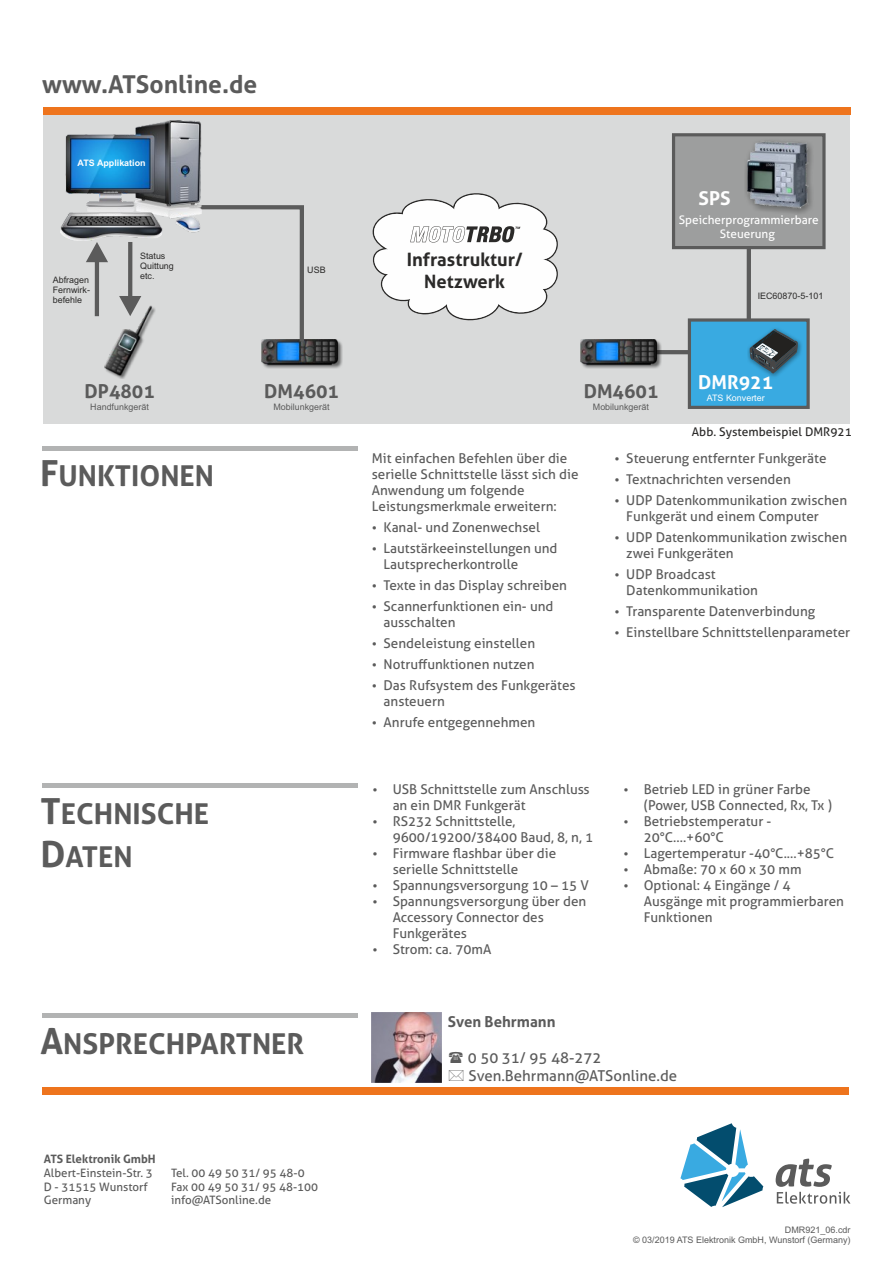
<style>
.page{position:relative;width:893px;height:1263px;background:#fff}
.page>*{position:absolute;margin:0;border:0;box-sizing:border-box;transform-origin:0 0}
.t1{font:700 28.8px/42.6px "Aller";color:#5b5b5b}
.t2{font:700 24.6px "Aller";color:#5b5b5b}
.t3{font:700 19.05px "Aller";color:#5b5b5b}
.t4{font:700 19.05px "Aller";color:#fefefe}
.t5{font:700 18.45px/21.8px "Aller";color:#2b2a29;text-align:center}
.t6{font:15px/17.7px "Aller";color:#5b5b5b}
.t7{font:700 15px "Aller";color:#5b5b5b}
.t8{font:13.5px/16px "Aller";color:#5b5b5b}
.t9{font:12px "Aller";color:#2b2a29}
.t10{font:11.85px/14px "Aller";color:#fefefe;text-align:center}
.t11{font:11.55px/13.8px "Aller";color:#5b5b5b}
.t12{font:700 11.55px "Aller";color:#5b5b5b}
.t13{font:9px/10.1px "Arial";color:#5b5b5b;text-align:right}
.t14{font:9px/10.1px "Arial";color:#2b2a29;text-align:justify}
.t15{font:700 9px "Arial";color:#fefefe}
.t16{font:9px "Arial";color:#fefefe}
.s1{font-size:36px}
</style>
<div class="page">
<div style="left:43px;top:114px;width:807px;height:309px;background:#d9dada"></div>
<hr style="left:629px;top:350px;width:113px;height:4px;background:#5b5b5b">
<hr style="left:747px;top:205px;width:4px;height:139px;background:#5b5b5b">
<svg style="left:680px;top:1123px;width:83px;height:84px"></svg>
<svg style="left:776px;top:1158px;width:74px;height:46px"></svg>
<hr style="left:42px;top:784px;width:316px;height:4px;background:#b2b3b3">
<hr style="left:42px;top:1013px;width:316px;height:4px;background:#b2b3b3">
<div style="left:42px;top:1087px;width:807px;height:8px;background:#ee741d"></div>
<div style="left:43px;top:107px;width:808px;height:8px;background:#ee741d"></div>
<img style="left:372px;top:1013px;width:70px;height:70px">
<div style="left:42px;top:446px;width:316px;height:5px;background:#b2b3b3"></div>
<img style="left:95px;top:305px;width:61px;height:73px">
<img style="left:261px;top:340px;width:81px;height:28px">
<img style="left:581px;top:340px;width:81px;height:28px">
<svg style="left:672px;top:133px;width:154px;height:118px;background:#959696"></svg>
<svg style="left:119px;top:242px;width:22px;height:74px"></svg>
<svg style="left:86px;top:242px;width:22px;height:74px"></svg>
<svg style="left:202px;top:205px;width:104px;height:141px"></svg>
<img style="left:60px;top:120px;width:142px;height:121px">
<svg style="left:372px;top:193px;width:186px;height:128px"></svg>
<img style="left:744px;top:138px;width:71px;height:78px">
<img style="left:747px;top:140px;width:62px;height:69px">
<svg style="left:686px;top:317px;width:124px;height:92px;background:#4295be"></svg>
<h2 class="t2" style="left:42px;top:75px;width:217px">www.ATSonline.de</h2>
<p class="t15" style="left:78px;top:159px;width:69px">ATS Applikation</p>
<p class="t14" style="left:53px;top:276px;width:39px">Abfragen Fernwirk&shy;befehle</p>
<p class="t14" style="left:140px;top:251px;width:35px;text-align:left">Status<br>Quittung etc.</p>
<p class="t14" style="left:307px;top:265px;width:20px">USB</p>
<h3 class="t5" style="left:407px;top:251px;width:117px">Infrastruktur/<br>Netzwerk</h3>
<h3 class="t4" style="left:699px;top:191px;width:34px">SPS</h3>
<p class="t10" style="left:679px;top:214px;width:141px">Speicherprogrammierbare<br>Steuerung</p>
<p class="t14" style="left:758px;top:291px;width:67px">IEC60870-5-101</p>
<h3 class="t3" style="left:85px;top:384px;width:72px">DP4801</h3>
<h3 class="t3" style="left:264px;top:384px;width:76px">DM4601</h3>
<h3 class="t3" style="left:584px;top:384px;width:76px">DM4601</h3>
<p class="t13" style="left:90px;top:402px;width:60px">Handfunkgerät</p>
<p class="t13" style="left:273px;top:402px;width:58px">Mobilunkgerät</p>
<p class="t13" style="left:593px;top:402px;width:58px">Mobilunkgerät</p>
<h3 class="t4" style="left:698px;top:375px;width:76px">DMR921</h3>
<p class="t16" style="left:707px;top:394px;width:59px">ATS Konverter</p>
<p class="t9" style="left:692px;top:428px;width:162px">Abb. Systembeispiel DMR921</p>
<h1 class="t1" style="left:40px;top:458px;width:175px"><span class="s1">F</span>UNKTIONEN</h1>
<p class="t8" style="left:372px;top:452px;width:208px">Mit einfachen Befehlen über die serielle Schnittstelle lässt sich die<br>Anwendung um folgende<br>Leistungsmerkmale erweitern:</p>
<p class="t8" style="left:384px;top:518px;width:175px;line-height:21px">Kanal- und Zonenwechsel<br>Lautstärkeeinstellungen und</p>
<p class="t8" style="left:384px;top:555px;width:185px;line-height:21px">Lautsprecherkontrolle<br>Texte in das Display schreiben<br>Scannerfunktionen ein- und</p>
<p class="t8" style="left:384px;top:613px;width:194px;line-height:21px">ausschalten<br>Sendeleistung einstellen<br>Notruffunktionen nutzen<br>Das Rufsystem des Funkgerätes</p>
<p class="t8" style="left:384px;top:692px;width:153px;line-height:21px">ansteuern<br>Anrufe entgegennehmen</p>
<p class="t8" style="left:626px;top:449px;width:222px;line-height:21px">Steuerung entfernter Funkgeräte<br>Textnachrichten versenden<br>UDP Datenkommunikation zwischen</p>
<p class="t8" style="left:626px;top:507px;width:222px;line-height:21px">Funkgerät und einem Computer<br>UDP Datenkommunikation zwischen</p>
<p class="t8" style="left:626px;top:544px;width:109px;line-height:21px">zwei Funkgeräten<br>UDP Broadcast</p>
<p class="t8" style="left:626px;top:581px;width:225px;line-height:21px">Datenkommunikation<br>Transparente Datenverbindung<br>Einstellbare Schnittstellenparameter</p>
<h1 class="t1" style="left:40px;top:796px;width:170px"><span class="s1">T</span>ECHNISCHE<br><span class="s1">D</span>ATEN</h1>
<h1 class="t1" style="left:40px;top:1025px;width:265px"><span class="s1">A</span>NSPRECHPARTNER</h1>
<p class="t12" style="left:44px;top:1155px;width:113px">ATS Elektronik GmbH</p>
<p class="t11" style="left:44px;top:1167px;width:111px">Albert-Einstein-Str. 3<br>D - 31515 Wunstorf<br>Germany</p>
<p class="t11" style="left:171px;top:1167px;width:149px">Tel. 00 49 50 31/ 95 48-0<br>Fax 00 49 50 31/ 95 48-100 info@ATSonline.de</p>
<p class="t8" style="left:393px;top:782px;width:202px">USB Schnittstelle zum Anschluss an ein DMR Funkgerät<br>RS232 Schnittstelle,<br>9600/19200/38400 Baud, 8, n, 1<br>Firmware flashbar über die serielle Schnittstelle<br>Spannungsversorgung 10 – 15 V<br>Spannungsversorgung über den<br>Accessory Connector des<br>Funkgerätes<br>Strom: ca. 70mA</p>
<p class="t8" style="left:644px;top:782px;width:202px">Betrieb LED in grüner Farbe (Power, USB Connected, Rx, Tx )<br>Betriebstemperatur -<br>20°C....+60°C<br>Lagertemperatur -40°C....+85°C<br>Abmaße: 70 x 60 x 30 mm<br>Optional: 4 Eingänge / 4<br>Ausgänge mit programmierbaren<br>Funktionen</p>
<p class="t7" style="left:448px;top:1016px;width:109px">Sven Behrmann</p>
<p class="t6" style="left:468px;top:1050px;width:211px">0 50 31/ 95 48-272<br>Sven.Behrmann@ATSonline.de</p>
<p class="t13" style="left:633px;top:1225px;width:219px">DMR921_06.cdr<br>© 03/2019 ATS Elektronik GmbH, Wunstorf (Germany)</p>
</div>
